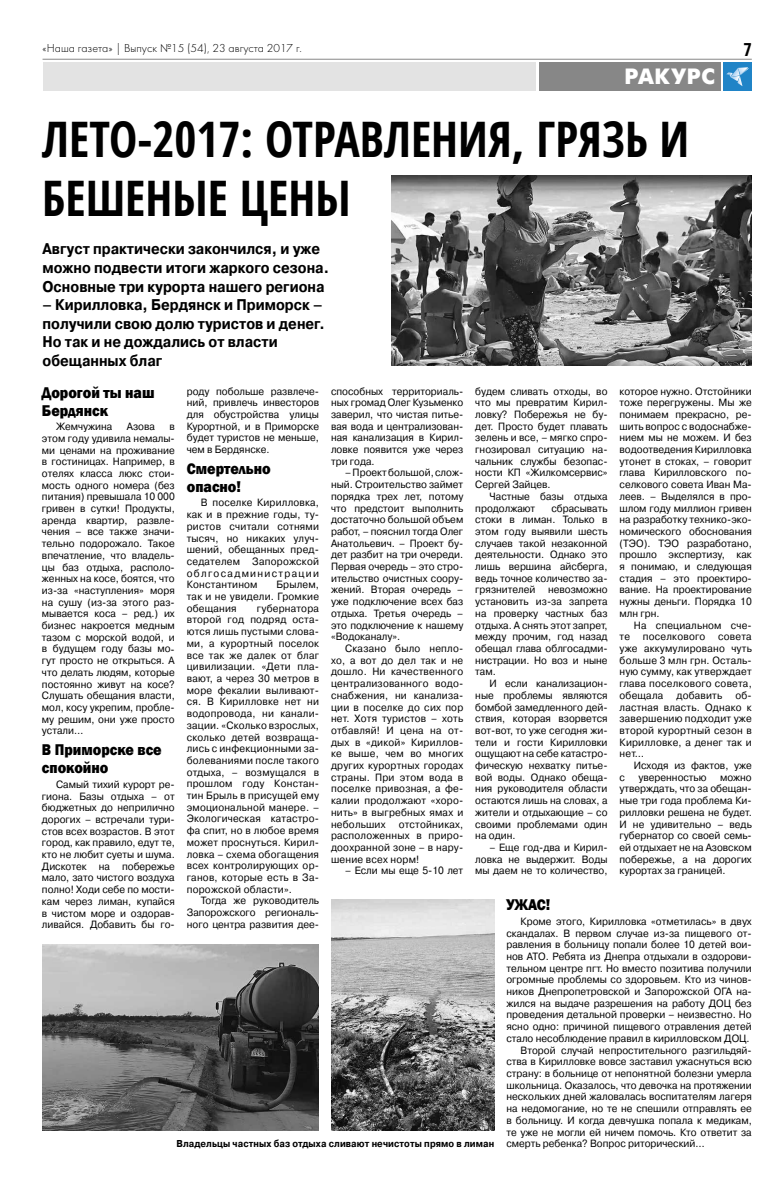
<style>
.page{position:relative;width:766px;height:1191px;background:#fff}
.page>*{position:absolute;margin:0;border:0;box-sizing:border-box;transform-origin:0 0}
.t1{font:700 condensed 49px/58.8px "Open Sans";color:#000}
.t2{font:700 22px "Futura Futuris C";letter-spacing:.025em;color:#fff}
.t3{font:700 condensed 18px "Open Sans";color:#000}
.t4{font:800 16px/18px "Franklin Gothic";color:#000;scale:.9 1}
.t5{font:700 15.5px/18.6px "Pragmatica C";color:#000;scale:.9 1}
.t6{font:italic 12px "Futura Light C";color:#000}
.t7{font:10.5px/11.7px "Pragmatica C";color:#000;text-align:justify;scale:.95 1}
.t8{font:10.5px "Pragmatica C";letter-spacing:.02em;color:#000;scale:.95 1}
.t9{font:700 10px "Pragmatica C";letter-spacing:.01em;color:#000;scale:.9 1}
</style>
<div class="page">
<div style="left:539px;top:63px;width:181px;height:28px;background:#878787"></div>
<div style="left:43px;top:63px;width:492px;height:28px;background:#e3e3e3"></div>
<div style="left:723px;top:63px;width:28px;height:28px;background:#2084c7"></div>
<svg style="left:726px;top:67px;width:22px;height:19px"></svg>
<hr style="left:43px;top:59px;width:708px;height:1px;background:#878787">
<svg style="left:175px;top:1128px;width:320px;height:3px"></svg>
<img style="left:391px;top:176px;width:360px;height:189px">
<img style="left:43px;top:944px;width:276px;height:186px">
<img style="left:331px;top:899px;width:163px;height:231px">
<p class="t6" style="left:43px;top:41px;width:262px">«Наша газета» | Выпуск №15 (54), 23 августа 2017 г.</p>
<h2 class="t2" style="left:624px;top:65px;width:92px">РАКУРС</h2>
<h1 class="t1" style="left:42px;top:109px;width:648px">ЛЕТО-2017: ОТРАВЛЕНИЯ, ГРЯЗЬ И<br>БЕШЕНЫЕ ЦЕНЫ</h1>
<h3 class="t3" style="left:743px;top:37px;width:10px">7</h3>
<h3 class="t5" style="left:43px;top:240px;width:320px">Август практически закончился, и уже можно подвести итоги жаркого сезона.<br>Основные три курорта нашего региона</h3>
<h3 class="t5" style="left:43px;top:296px;width:315px">– Кирилловка, Бердянск и Приморск – получили свою долю туристов и денег.<br>Но так и не дождались от власти обещанных благ</h3>
<p class="t7" style="left:187px;top:385px;width:141px">роду побольше развлече&shy;ний, привлечь инвесторов для обустройства улицы Курортной, и в Приморске будет туристов не меньше, чем в Бердянске.</p>
<h3 class="t4" style="left:187px;top:459px;width:95px">Смертельно опасно!</h3>
<p class="t7" style="left:187px;top:497px;width:141px;text-indent:14px">В поселке Кирилловка, как и в прежние годы, ту&shy;ристов считали сотнями тысяч, но никаких улуч&shy;шений, обещанных пред&shy;седателем Запорожской облгосадминистрации Константином</p>
<h3 class="t4" style="left:42px;top:383px;width:127px">Дорогой ты наш<br>Бердянск</h3>
<p class="t7" style="left:56px;top:421px;width:61px">Жемчужина</p>
<p class="t7" style="left:127px;top:421px;width:31px">Азова</p>
<p class="t7" style="left:475px;top:385px;width:141px">будем сливать отходы, во что мы превратим Кирил&shy;ловку? Побережья не бу&shy;дет. Просто будет плавать зелень и все, – мягко спро&shy;гнозировал ситуацию на&shy;чальник службы безопас&shy;ности КП «Жилкомсервис» Сергей Зайцев.</p>
<p class="t7" style="left:475px;top:490px;width:141px;text-indent:14px">Частные базы отдыха продолжают</p>
<p class="t7" style="left:331px;top:385px;width:141px">способных территориаль&shy;ных громад Олег Кузьменко заверил, что чистая питье&shy;вая вода и централизован&shy;ная канализация в Кирил&shy;ловке появится уже через три года.</p>
<p class="t7" style="left:331px;top:467px;width:141px;text-indent:14px">– Проект большой, слож&shy;ный. Строительство займет порядка трех лет, потому что предстоит выполнить достаточно большой объем работ, – пояснил тогда Олег Анатольевич. – Проект бу&shy;дет разбит на три очереди.<br>Первая очередь – это стро&shy;ительство очистных соору&shy;жений. Вторая очередь – уже подключение всех баз отдыха. Третья очередь – это подключение к нашему «Водоканалу».</p>
<p class="t7" style="left:331px;top:642px;width:141px;text-indent:14px">Сказано было непло&shy;хо, а вот до дел так и не дошло. Ни качественного централизованного водо&shy;снабжения, ни канализа&shy;ции в поселке до сих пор нет. Хотя туристов – хоть отбавляй! И цена на от&shy;дых в «дикой» Кириллов&shy;ке выше, чем во многих других курортных городах страны. При этом вода в поселке привозная, а фе&shy;калии продолжают «хоро&shy;нить» в выгребных ямах и небольших отстойниках, расположенных в приро&shy;доохранной зоне – в нару&shy;шение всех норм!</p>
<p class="t7" style="left:345px;top:865px;width:126px">– Если мы еще 5-10 лет</p>
<p class="t7" style="left:619px;top:385px;width:141px">которое нужно. Отстойники тоже перегружены. Мы же понимаем прекрасно, ре&shy;шить вопрос с водоснабже&shy;нием мы не можем. И без водоотведения Кирилловка утонет в стоках, – говорит глава Кирилловского по&shy;селкового совета Иван Ма&shy;леев. – Выделялся в про&shy;шлом году миллион гривен на разработку технико-эко&shy;номического обоснования (ТЭО). ТЭО разработано, прошло экспертизу, как я понимаю, и следующая стадия – это проектиро&shy;вание. На проектирование нужны деньги. Порядка 10 млн грн.</p>
<p class="t7" style="left:619px;top:619px;width:141px;text-indent:14px">На специальном сче&shy;те поселкового совета уже аккумулировано чуть больше 3 млн грн. Осталь&shy;ную сумму, как утверждает глава поселкового совета, обещала</p>
<p class="t7" style="left:42px;top:421px;width:141px;text-indent:127px">в этом году удивила немалы&shy;ми ценами на проживание в гостиницах. Например, в отелях класса люкс стои&shy;мость одного номера (без питания) превышала 10 000 гривен в сутки! Продукты, аренда квартир, развле&shy;чения – все также значи&shy;тельно подорожало. Такое впечатление, что владель&shy;цы баз отдыха, располо&shy;женных на косе, боятся, что из-за «наступления» моря на сушу (из-за этого раз&shy;мывается коса – ред.) их бизнес накроется медным тазом с морской водой, и в будущем году базы мо&shy;гут просто не открыться. А что делать людям, которые постоянно живут на косе?<br>Слушать обещания власти, мол, косу укрепим, пробле&shy;му решим, они уже просто устали…</p>
<h3 class="t4" style="left:42px;top:741px;width:134px">В Приморске все спокойно</h3>
<p class="t7" style="left:42px;top:778px;width:141px;text-indent:14px">Самый тихий курорт ре&shy;гиона. Базы отдыха – от бюджетных до неприлично дорогих – встречали тури&shy;стов всех возрастов. В этот город, как правило, едут те, кто не любит суеты и шума.<br>Дискотек на побережье мало, зато чистого воздуха полно! Ходи себе по мости&shy;кам через лиман, купайся в чистом море и оздорав&shy;ливайся. Добавить бы го-</p>
<p class="t7" style="left:475px;top:502px;width:141px;text-indent:76px">сбрасывать стоки в лиман. Только в этом году выявили шесть случаев такой незаконной деятельности. Однако это лишь вершина айсберга, ведь точное количество за&shy;грязнителей невозможно установить из-за запрета на проверку частных баз отдыха. А снять этот запрет, между прочим, год назад обещал глава облгосадми&shy;нистрации. Но воз и ныне там.</p>
<p class="t7" style="left:475px;top:677px;width:141px;text-indent:14px">И если канализацион&shy;ные проблемы являются бомбой замедленного дей&shy;ствия, которая взорвется вот-вот, то уже сегодня жи&shy;тели и гости Кирилловки ощущают на себе катастро&shy;фическую нехватку питье&shy;вой воды. Однако обеща&shy;ния руководителя области остаются лишь на словах, а жители и отдыхающие – со своими проблемами один на один.</p>
<p class="t7" style="left:475px;top:841px;width:141px;text-indent:14px">– Еще год-два и Кирил&shy;ловка не выдержит. Воды мы даем не то количество,</p>
<p class="t7" style="left:187px;top:579px;width:141px;text-indent:90px">Брылем, так и не увидели. Громкие обещания</p>
<p class="t7" style="left:187px;top:602px;width:141px;text-indent:70px">губернатора второй год подряд оста&shy;ются лишь пустыми слова&shy;ми, а курортный поселок все так же далек от благ цивилизации. «Дети пла&shy;вают, а через 30 метров в море фекалии выливают&shy;ся. В Кирилловке нет ни водопровода, ни канали&shy;зации. «Сколько взрослых, сколько детей возвраща&shy;лись с инфекционными за&shy;болеваниями после такого отдыха, – возмущался в прошлом году Констан&shy;тин Брыль в присущей ему эмоциональной манере. – Экологическая катастро&shy;фа спит, но в любое время может проснуться. Кирил&shy;ловка – схема обогащения всех контролирующих ор&shy;ганов, которые есть в За&shy;порожской области».</p>
<p class="t7" style="left:187px;top:895px;width:141px;text-indent:14px">Тогда же руководитель Запорожского региональ&shy;ного центра развития дее-</p>
<p class="t7" style="left:619px;top:689px;width:141px;text-indent:116px">об&shy;ластная власть. Однако к завершению подходит уже второй курортный сезон в Кирилловке, а денег так и нет…</p>
<p class="t7" style="left:633px;top:759px;width:126px">Исходя из фактов, уже</p>
<p class="t7" style="left:619px;top:771px;width:7px">с</p>
<p class="t7" style="left:638px;top:771px;width:73px">уверенностью</p>
<p class="t8" style="left:676px;top:689px;width:50px">добавить</p>
<p class="t7" style="left:619px;top:771px;width:141px;text-indent:100px">можно утверждать, что за обещан&shy;ные три года проблема Ки&shy;рилловки решена не будет.<br>И не удивительно – ведь губернатор со своей семь&shy;ей отдыхает не на Азовском побережье, а на дорогих курортах за границей.</p>
<h3 class="t4" style="left:506px;top:896px;width:50px">УЖАС!</h3>
<p class="t7" style="left:520px;top:915px;width:245px">Кроме этого, Кирилловка «отметилась» в двух</p>
<p class="t7" style="left:506px;top:927px;width:260px">скандалах. В первом случае из-за пищевого от-</p>
<p class="t7" style="left:506px;top:939px;width:260px">равления в больницу попали более 10 детей вои-</p>
<p class="t7" style="left:506px;top:950px;width:260px">нов АТО. Ребята из Днепра отдыхали в оздорови-</p>
<p class="t7" style="left:506px;top:962px;width:260px">тельном центре пгт. Но вместо позитива получили</p>
<p class="t7" style="left:506px;top:974px;width:260px">огромные проблемы со здоровьем. Кто из чинов-</p>
<p class="t7" style="left:506px;top:985px;width:260px">ников Днепропетровской и Запорожской ОГА на-</p>
<p class="t7" style="left:506px;top:997px;width:260px">жился на выдаче разрешения на работу ДОЦ без</p>
<p class="t7" style="left:506px;top:1009px;width:260px">проведения детальной проверки – неизвестно. Но</p>
<p class="t7" style="left:506px;top:1020px;width:260px">ясно одно: причиной пищевого отравления детей</p>
<p class="t7" style="left:506px;top:1032px;width:257px">стало несоблюдение правил в кирилловском ДОЦ.</p>
<p class="t7" style="left:520px;top:1044px;width:245px">Второй случай непростительного разгильдяй-</p>
<p class="t7" style="left:506px;top:1056px;width:260px">ства в Кирилловке вовсе заставил ужаснуться всю</p>
<p class="t7" style="left:506px;top:1067px;width:260px">страну: в больнице от непонятной болезни умерла</p>
<p class="t7" style="left:506px;top:1079px;width:260px">школьница. Оказалось, что девочка на протяжении</p>
<p class="t7" style="left:506px;top:1091px;width:260px">нескольких дней жаловалась воспитателям лагеря</p>
<p class="t7" style="left:506px;top:1102px;width:260px">на недомогание, но те не спешили отправлять ее</p>
<p class="t7" style="left:506px;top:1114px;width:260px">в больницу. И когда девчушка попала к медикам,</p>
<p class="t7" style="left:506px;top:1126px;width:260px">те уже не могли ей ничем помочь. Кто ответит за</p>
<p class="t7" style="left:506px;top:1137px;width:210px">смерть ребенка? Вопрос риторический…</p>
<p class="t9" style="left:176px;top:1137px;width:354px">Владельцы частных баз отдыха сливают нечистоты прямо в лиман</p>
</div>
